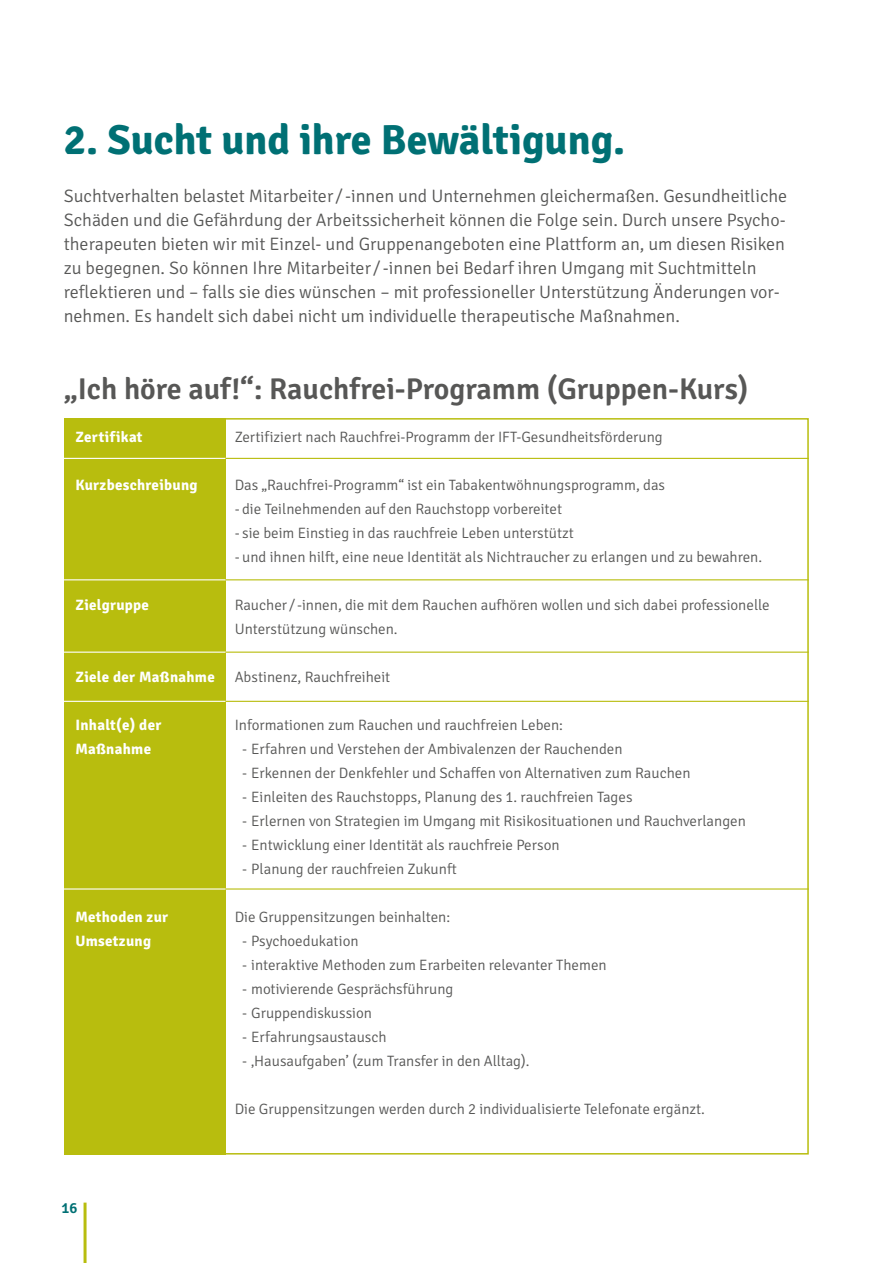
<style>
.page{position:relative;width:893px;height:1263px;background:#fff}
.page>*{position:absolute;margin:0;border:0;box-sizing:border-box;transform-origin:0 0}
.t1{font:700 42px "Signika";color:#007074}
.t2{font:600 30px "Signika";color:#575756}
.t3{font:300 18px/24px "Signika";color:#575756}
.t4{font:300 15px/24px "Signika";color:#575756}
.t5{font:700 15px/24px "Signika";letter-spacing:.02em;color:#fff}
.t6{font:600 15px "Signika";color:#007074}
</style>
<div class="page">
<hr style="left:84px;top:1202px;width:3px;height:61px;background:#b8bd0e">
<div style="left:64px;top:418px;width:161px;height:736px;background:#b8bd0e"></div>
<hr style="left:60px;top:579px;width:178px;height:1px;background:#fff">
<hr style="left:225px;top:579px;width:584px;height:1px;background:#b8bd0e">
<hr style="left:60px;top:652px;width:178px;height:1px;background:#fff">
<hr style="left:225px;top:652px;width:584px;height:1px;background:#b8bd0e">
<hr style="left:60px;top:701px;width:178px;height:1px;background:#fff">
<hr style="left:225px;top:701px;width:584px;height:1px;background:#b8bd0e">
<hr style="left:60px;top:458px;width:178px;height:1px;background:#fff">
<hr style="left:225px;top:458px;width:584px;height:1px;background:#b8bd0e">
<hr style="left:60px;top:888px;width:178px;height:1px;background:#fff">
<hr style="left:225px;top:888px;width:584px;height:1px;background:#b8bd0e">
<h1 class="t1" style="left:64px;top:115px;width:563px">2. Sucht und ihre Bewältigung.</h1>
<p class="t3" style="left:64px;top:185px;width:725px">Suchtverhalten belastet Mitarbeiter / -innen und Unternehmen gleichermaßen. Gesundheitliche Schäden und die Gefährdung der Arbeitssicherheit können die Folge sein. Durch unsere Psycho&shy;therapeuten bieten wir mit Einzel- und Gruppenangeboten eine Plattform an, um diesen Risiken zu begegnen. So können Ihre Mitarbeiter / -innen bei Bedarf ihren Umgang mit Suchtmitteln reflektieren und – falls sie dies wünschen – mit professioneller Unterstützung Änderungen vor&shy;nehmen. Es handelt sich dabei nicht um individuelle therapeutische Maßnahmen.</p>
<h2 class="t2" style="left:64px;top:371px;width:686px">„Ich höre auf!“: Rauchfrei-Programm (Gruppen-Kurs)</h2>
<p class="t5" style="left:75px;top:425px;width:69px">Zertifikat</p>
<p class="t5" style="left:75px;top:473px;width:124px">Kurzbeschreibung</p>
<p class="t5" style="left:75px;top:593px;width:75px">Zielgruppe</p>
<p class="t5" style="left:75px;top:665px;width:141px">Ziele der Maßnahme</p>
<p class="t5" style="left:75px;top:713px;width:88px">Inhalt(e) der<br>Maßnahme</p>
<p class="t5" style="left:75px;top:905px;width:94px">Methoden zur<br>Umsetzung</p>
<p class="t4" style="left:235px;top:426px;width:430px">Zertifiziert nach Rauchfrei-Programm der IFT-Gesundheitsförderung</p>
<p class="t4" style="left:235px;top:474px;width:432px">Das „Rauchfrei-Programm“ ist ein Tabakentwöhnungsprogramm, das</p>
<p class="t4" style="left:235px;top:498px;width:329px">- die Teilnehmenden auf den Rauchstopp vorbereitet</p>
<p class="t4" style="left:235px;top:522px;width:341px">- sie beim Einstieg in das rauchfreie Leben unterstützt</p>
<p class="t4" style="left:235px;top:546px;width:529px">- und ihnen hilft, eine neue Identität als Nichtraucher zu erlangen und zu bewahren.</p>
<p class="t4" style="left:235px;top:594px;width:537px">Raucher / -innen, die mit dem Rauchen aufhören wollen und sich dabei professionelle<br>Unterstützung wünschen.</p>
<p class="t4" style="left:235px;top:666px;width:157px">Abstinenz, Rauchfreiheit</p>
<p class="t4" style="left:235px;top:714px;width:330px">Informationen zum Rauchen und rauchfreien Leben:</p>
<p class="t4" style="left:242px;top:738px;width:382px">- Erfahren und Verstehen der Ambivalenzen der Rauchenden</p>
<p class="t4" style="left:242px;top:762px;width:450px">- Erkennen der Denkfehler und Schaffen von Alternativen zum Rauchen</p>
<p class="t4" style="left:242px;top:786px;width:392px">- Einleiten des Rauchstopps, Planung des 1. rauchfreien Tages</p>
<p class="t4" style="left:242px;top:810px;width:505px">- Erlernen von Strategien im Umgang mit Risikosituationen und Rauchverlangen</p>
<p class="t4" style="left:242px;top:834px;width:319px">- Entwicklung einer Identität als rauchfreie Person</p>
<p class="t4" style="left:242px;top:858px;width:216px">- Planung der rauchfreien Zukunft</p>
<p class="t4" style="left:235px;top:906px;width:217px">Die Gruppensitzungen beinhalten:</p>
<p class="t4" style="left:242px;top:930px;width:118px">- Psychoedukation</p>
<p class="t4" style="left:242px;top:954px;width:366px">- interaktive Methoden zum Erarbeiten relevanter Themen</p>
<p class="t4" style="left:242px;top:978px;width:213px">- motivierende Gesprächsführung</p>
<p class="t4" style="left:242px;top:1002px;width:131px">- Gruppendiskussion</p>
<p class="t4" style="left:242px;top:1026px;width:146px">- Erfahrungsaustausch</p>
<p class="t4" style="left:242px;top:1050px;width:289px">- ‚Hausaufgaben’ (zum Transfer in den Alltag).</p>
<p class="t4" style="left:235px;top:1098px;width:472px">Die Gruppensitzungen werden durch 2 individualisierte Telefonate ergänzt.</p>
<p class="t6" style="left:61px;top:1199px;width:17px">16</p>
</div>
